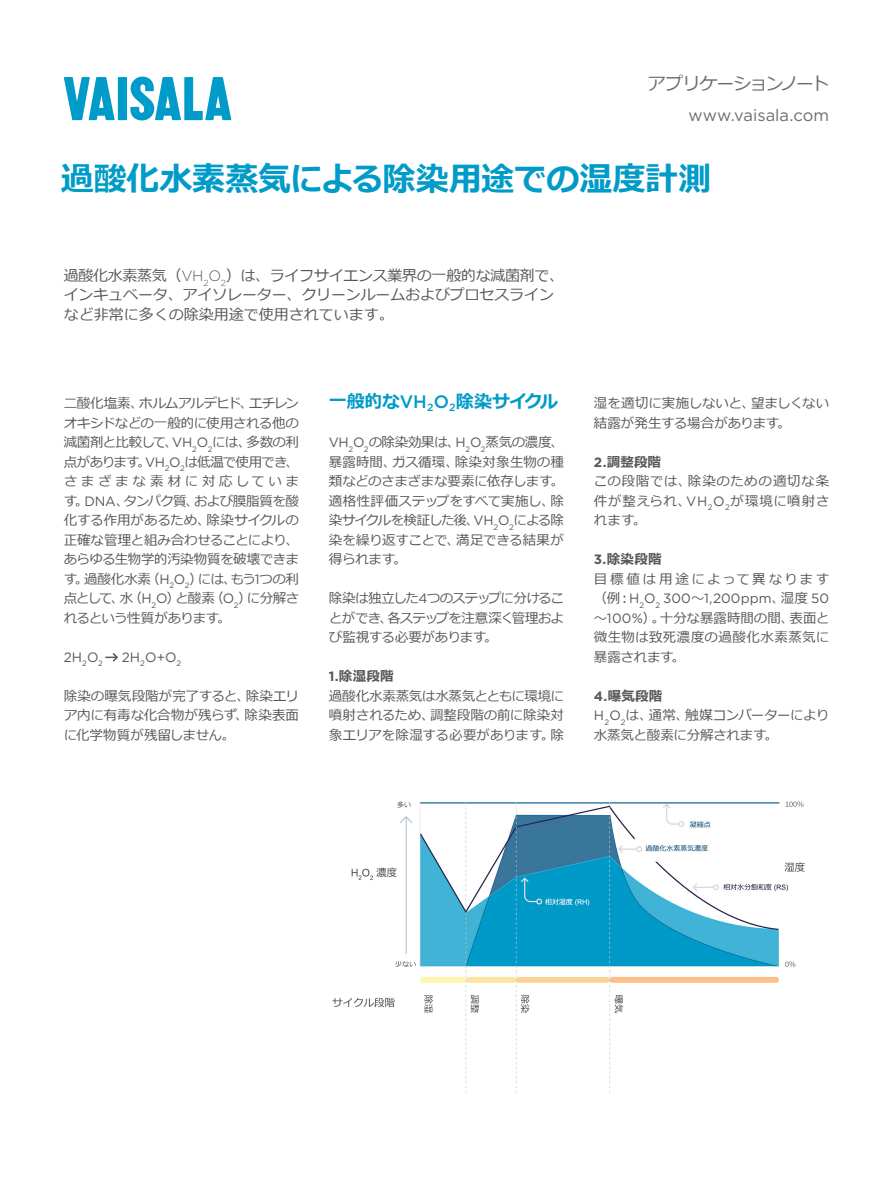
<style>
.page{position:relative;width:893px;height:1191px;background:#fff}
.page>*{position:absolute;margin:0;border:0;box-sizing:border-box;transform-origin:0 0}
._2-pager_Headline{font:700 33px "Meiryo";letter-spacing:-.005em;color:#009bc8}
.Subheadline{font:700 18px "Meiryo";letter-spacing:-.015em;color:#009bc8}
.Document_type{font:18px "Meiryo";letter-spacing:-.075em;color:#6c6d70}
.Web_address_in_banne{font:16.5px "Gotham";color:#6c6d70}
.Ingress{font:15px/19.5px "Meiryo";letter-spacing:-.01em;color:#57585a}
.Bodytext{font:13.5px/19.5px "Meiryo";letter-spacing:-.015em;color:#57585a;text-align:justify}
.Bodytext-2{font:700 13.5px "Meiryo";letter-spacing:.01em;color:#57585a}
.Bodytext-3{font:13.5px "Gotham";color:#57585a}
.s1{font-family:"Gotham";font-weight:300}
.s2{font-family:"Gotham"}
.s3{font-family:"Gotham";font-weight:500}
</style>
<div class="page">
<svg style="left:105px;top:653px;width:13px;height:9px"></svg>
<img style="left:332px;top:801px;width:473px;height:291px">
<svg style="left:64px;top:77px;width:51px;height:43px"></svg>
<div style="left:118px;top:77px;width:9px;height:43px;background:#009bc8"></div>
<svg style="left:130px;top:77px;width:101px;height:43px"></svg>
<p class="Document_type" style="left:647px;top:71px;width:183px">アプリケーションノート</p>
<p class="Web_address_in_banne" style="left:688px;top:105px;width:142px">www.vaisala.com</p>
<p class="_2-pager_Headline" style="left:61px;top:156px;width:652px">過酸化水素蒸気による除染用途での湿度計測</p>
<p class="Ingress" style="left:64px;top:266px;width:502px">過酸化水素蒸気（<span class="s1">VH</span><sub>2</sub><span class="s1">O</span><sub>2</sub>）は、ライフサイエンス業界の一般的な減菌剤で、インキュベータ、アイソレーター、クリーンルームおよびプロセスラインなど非常に多くの除染用途で使用されています。</p>
<p class="Bodytext" style="left:64px;top:394px;width:237px">二酸化塩素、ホルムアルデヒド、エチレンオキシドなどの一般的に使用される他の減菌剤と比較して、<span class="s2">VH</span><sub>2</sub><span class="s2">O</span><sub>2</sub>には、多数の利点があります。<span class="s2">VH</span><sub>2</sub><span class="s2">O</span><sub>2</sub>は低温で使用でき、さまざまな素材に対応しています。<span class="s2">DNA</span>、タンパク質、および膜脂質を酸化する作用があるため、除染サイクルの正確な管理と組み合わせることにより、あらゆる生物学的汚染物質を破壊できます。過酸化水素（<span class="s2">H</span><sub>2</sub><span class="s2">O</span><sub>2</sub>）には、もう<span class="s2">1</span>つの利点として、水（<span class="s2">H</span><sub>2</sub><span class="s2">O</span>）と酸素（<span class="s2">O</span><sub>2</sub>）に分解されるという性質があります。</p>
<p class="Bodytext-3" style="left:64px;top:648px;width:41px">2H<sub>2</sub>O<sub>2</sub></p>
<p class="Bodytext-3" style="left:122px;top:648px;width:61px">2H<sub>2</sub>O+O<sub>2</sub></p>
<p class="Bodytext" style="left:64px;top:687px;width:237px">除染の曝気段階が完了すると、除染エリア内に有毒な化合物が残らず、除染表面に化学物質が残留しません。</p>
<p class="Subheadline" style="left:329px;top:389px;width:231px">一般的な<span class="s3">VH</span><sub>2</sub><span class="s3">O</span><sub>2</sub>除染サイクル</p>
<p class="Bodytext" style="left:329px;top:433px;width:237px"><span class="s2">VH</span><sub>2</sub><span class="s2">O</span><sub>2</sub>の除染効果は、<span class="s2">H</span><sub>2</sub><span class="s2">O</span><sub>2</sub>蒸気の濃度、暴露時間、ガス循環、除染対象生物の種類などのさまざまな要素に依存します。適格性評価ステップをすべて実施し、除染サイクルを検証した後、<span class="s2">VH</span><sub>2</sub><span class="s2">O</span><sub>2</sub>による除染を繰り返すことで、満足できる結果が得られます。</p>
<p class="Bodytext" style="left:329px;top:589px;width:237px">除染は独立した<span class="s2">4</span>つのステップに分けることができ、各ステップを注意深く管理および監視する必要があります。</p>
<p class="Bodytext-2" style="left:329px;top:667px;width:66px"><span class="s2">1.</span>除湿段階</p>
<p class="Bodytext" style="left:329px;top:687px;width:237px">過酸化水素蒸気は水蒸気とともに環境に噴射されるため、調整段階の前に除染対象エリアを除湿する必要があります。除</p>
<p class="Bodytext" style="left:594px;top:394px;width:237px">湿を適切に実施しないと、望ましくない結露が発生する場合があります。</p>
<p class="Bodytext-2" style="left:594px;top:452px;width:69px"><span class="s2">2.</span>調整段階</p>
<p class="Bodytext" style="left:594px;top:472px;width:237px">この段階では、除染のための適切な条件が整えられ、<span class="s2">VH</span><sub>2</sub><span class="s2">O</span><sub>2</sub>が環境に噴射されます。</p>
<p class="Bodytext-2" style="left:594px;top:550px;width:69px"><span class="s2">3.</span>除染段階</p>
<p class="Bodytext" style="left:594px;top:570px;width:237px">目標値は用途によって異なります（例：<span class="s2">H</span><sub>2</sub><span class="s2">O</span><sub>2</sub> <span class="s2">300</span>〜<span class="s2">1,200ppm</span>、湿度 <span class="s2">50</span>〜<span class="s2">100%</span>）。十分な暴露時間の間、表面と微生物は致死濃度の過酸化水素蒸気に暴露されます。</p>
<p class="Bodytext-2" style="left:594px;top:686px;width:70px"><span class="s2">4.</span>曝気段階</p>
<p class="Bodytext" style="left:594px;top:706px;width:237px"><span class="s2">H</span><sub>2</sub><span class="s2">O</span><sub>2</sub>は、通常、触媒コンバーターにより水蒸気と酸素に分解されます。</p>
</div>
